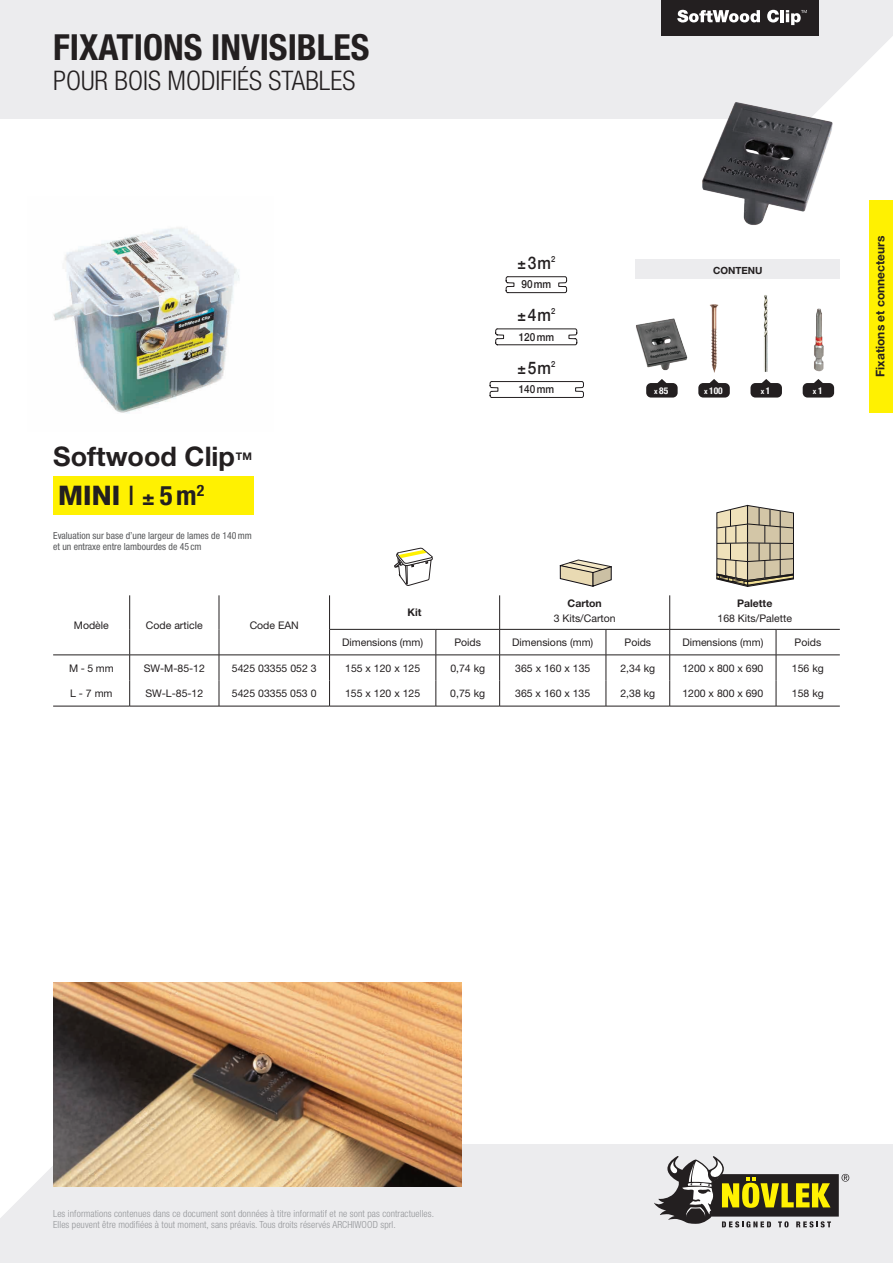
<style>
.page{position:relative;width:893px;height:1263px;background:#fff}
.page>*{position:absolute;margin:0;border:0;box-sizing:border-box;transform-origin:0 0}
.t1{font:700 condensed 36px "Helvetica Neue LT Std";color:#231f20}
.t2{font:300 condensed 27px "Helvetica Neue LT Std";color:#231f20}
.t3{font:700 27px "Helvetica Neue LT Std";color:#231f20}
.t4{font:800 27px "Helvetica Neue LT Std";color:#231f20}
.t5{font:500 17.25px "Helvetica Neue";color:#231f20;scale:.9 1}
.t6{font:700 12px "Helvetica Neue LT Std";color:#231f20}
.t7{font:500 11.1px "Helvetica Neue";color:#231f20;scale:.9 1}
.t8{font:10.5px "Helvetica Neue LT Std";color:#231f20}
.t9{font:700 10.5px "Helvetica Neue LT Std";color:#231f20}
.t10{font:700 9.9px "Helvetica Neue LT Std";color:#231f20}
.t11{font:300 condensed 9.75px/11.2px "Helvetica Neue LT Std";letter-spacing:.01em;color:#939598}
.t12{font:condensed 9.75px "Helvetica Neue LT Std";color:#57585a}
.t13{font:700 condensed 9.45px "Helvetica Neue";color:#fff}
.t14{font:700 condensed 7.65px "Helvetica Neue";color:#fff}
.s1{font-weight:400}
.s2{font-weight:700;font-stretch:condensed;font-size:21px}
.s3{font-weight:700;font-stretch:condensed}
.s4{font-size:15.9px}
.s5{font-size:7.65px}
.s6{font-size:9.45px}
</style>
<div class="page">
<div style="left:0;top:1144px;width:893px;height:119px;background:#ececee"></div>
<svg style="left:0;top:1144px;width:123px;height:74px"></svg>
<svg style="left:654px;top:1156px;width:195px;height:71px"></svg>
<div style="left:0;top:0;width:893px;height:119px;background:#ececee"></div>
<img style="left:53px;top:227px;width:187px;height:186px">
<img style="left:53px;top:982px;width:408px;height:204px">
<div style="left:53px;top:476px;width:200px;height:38px;background:#fff101"></div>
<div style="left:662px;top:0;width:157px;height:35px;background:#231f20"></div>
<svg style="left:677px;top:10px;width:83px;height:13px"></svg>
<svg style="left:767px;top:10px;width:126px;height:109px"></svg>
<img style="left:682px;top:75px;width:176px;height:176px;border-radius:88px">
<img style="left:636px;top:318px;width:52px;height:53px">
<img style="left:709px;top:304px;width:10px;height:69px">
<div style="left:636px;top:259px;width:204px;height:20px;background:#ececee"></div>
<img style="left:814px;top:308px;width:10px;height:63px">
<svg style="left:657px;top:379px;width:10px;height:4px"></svg>
<div style="left:646px;top:383px;width:32px;height:14px;background:#231f20;border-radius:5px"></div>
<svg style="left:709px;top:379px;width:10px;height:4px"></svg>
<div style="left:698px;top:383px;width:32px;height:14px;background:#231f20;border-radius:5px"></div>
<svg style="left:762px;top:381px;width:9px;height:2px"></svg>
<div style="left:750px;top:383px;width:32px;height:14px;background:#231f20;border-radius:5px"></div>
<svg style="left:814px;top:379px;width:9px;height:4px"></svg>
<div style="left:803px;top:383px;width:31px;height:14px;background:#231f20;border-radius:5px"></div>
<img style="left:763px;top:295px;width:6px;height:86px">
<svg style="left:395px;top:548px;width:38px;height:38px"></svg>
<svg style="left:560px;top:560px;width:52px;height:26px"></svg>
<svg style="left:717px;top:505px;width:77px;height:82px;background:#bfb59b"></svg>
<svg style="left:490px;top:381px;width:94px;height:17px"></svg>
<svg style="left:495px;top:328px;width:82px;height:17px"></svg>
<svg style="left:506px;top:276px;width:61px;height:17px"></svg>
<div style="left:870px;top:200px;width:23px;height:212px;background:#fff101"></div>
<hr style="left:130px;top:706px;width:89px;height:1px;background:#231f20">
<hr style="left:219px;top:706px;width:111px;height:1px;background:#231f20">
<hr style="left:329px;top:629px;width:107px;height:1px;background:#231f20">
<hr style="left:436px;top:629px;width:64px;height:1px;background:#231f20">
<hr style="left:500px;top:629px;width:106px;height:1px;background:#231f20">
<hr style="left:606px;top:629px;width:64px;height:1px;background:#231f20">
<hr style="left:670px;top:629px;width:106px;height:1px;background:#231f20">
<hr style="left:776px;top:629px;width:64px;height:1px;background:#231f20">
<hr style="left:330px;top:655px;width:106px;height:1px;background:#231f20">
<hr style="left:436px;top:655px;width:64px;height:1px;background:#231f20">
<hr style="left:500px;top:655px;width:106px;height:1px;background:#231f20">
<hr style="left:606px;top:655px;width:64px;height:1px;background:#231f20">
<hr style="left:670px;top:655px;width:106px;height:1px;background:#231f20">
<hr style="left:776px;top:655px;width:64px;height:1px;background:#231f20">
<hr style="left:129px;top:595px;width:1px;height:34px;background:#231f20">
<hr style="left:219px;top:595px;width:1px;height:34px;background:#231f20">
<hr style="left:329px;top:595px;width:1px;height:34px;background:#231f20">
<svg style="left:129px;top:629px;width:1px;height:77px"></svg>
<svg style="left:219px;top:629px;width:1px;height:77px"></svg>
<hr style="left:499px;top:595px;width:1px;height:34px;background:#231f20">
<svg style="left:329px;top:629px;width:1px;height:77px"></svg>
<svg style="left:436px;top:629px;width:1px;height:77px"></svg>
<svg style="left:499px;top:629px;width:1px;height:77px"></svg>
<hr style="left:53px;top:655px;width:77px;height:1px;background:#231f20">
<hr style="left:130px;top:655px;width:89px;height:1px;background:#231f20">
<hr style="left:219px;top:655px;width:111px;height:1px;background:#231f20">
<hr style="left:53px;top:706px;width:77px;height:1px;background:#231f20">
<svg style="left:606px;top:629px;width:1px;height:77px"></svg>
<svg style="left:669px;top:629px;width:1px;height:77px"></svg>
<svg style="left:776px;top:629px;width:1px;height:77px"></svg>
<hr style="left:669px;top:595px;width:1px;height:34px;background:#231f20">
<hr style="left:330px;top:706px;width:106px;height:1px;background:#231f20">
<hr style="left:436px;top:706px;width:64px;height:1px;background:#231f20">
<hr style="left:500px;top:706px;width:106px;height:1px;background:#231f20">
<hr style="left:606px;top:706px;width:64px;height:1px;background:#231f20">
<hr style="left:670px;top:706px;width:106px;height:1px;background:#231f20">
<hr style="left:776px;top:706px;width:64px;height:1px;background:#231f20">
<p class="t1" style="left:53px;top:25px;width:318px">FIXATIONS INVISIBLES</p>
<p class="t2" style="left:53px;top:65px;width:304px">POUR BOIS MODIFIÉS STABLES</p>
<p class="t3" style="left:53px;top:439px;width:183px">Softwood Clip</p>
<p class="t9" style="left:236px;top:450px;width:18px">TM</p>
<p class="t4" style="left:58px;top:479px;width:148px">MINI <span class="s1">I</span> <span class="s2">±</span> <span class="s3">5m</span><sup>2</sup></p>
<p class="t12" style="left:53px;top:529px;width:200px">Evaluation sur base d’une largeur de lames de 140mm</p>
<p class="t12" style="left:53px;top:541px;width:150px">et un entraxe entre lambourdes de 45 cm</p>
<p class="t8" style="left:74px;top:619px;width:37px">Modèle</p>
<p class="t8" style="left:146px;top:619px;width:58px">Code article</p>
<p class="t8" style="left:250px;top:619px;width:51px">Code EAN</p>
<p class="t9" style="left:408px;top:606px;width:15px">Kit</p>
<p class="t5" style="left:517px;top:249px;width:44px"><span class="s4">±</span>3m<sup>2</sup></p>
<p class="t7" style="left:521px;top:275px;width:35px">90mm</p>
<p class="t5" style="left:517px;top:301px;width:44px"><span class="s4">±</span>4m<sup>2</sup></p>
<p class="t7" style="left:519px;top:328px;width:41px">120mm</p>
<p class="t5" style="left:517px;top:354px;width:44px"><span class="s4">±</span>5m<sup>2</sup></p>
<p class="t7" style="left:519px;top:380px;width:41px">140mm</p>
<p class="t10" style="left:713px;top:264px;width:51px">CONTENU</p>
<p class="t13" style="left:654px;top:382px;width:16px"><span class="s5">x</span>85</p>
<p class="t13" style="left:704px;top:382px;width:20px"><span class="s5">x</span> 100</p>
<p class="t14" style="left:761px;top:384px;width:11px">x<span class="s6">1</span></p>
<p class="t14" style="left:813px;top:384px;width:11px">x<span class="s6">1</span></p>
<p class="t9" style="left:568px;top:596px;width:36px">Carton</p>
<p class="t8" style="left:554px;top:612px;width:64px">3 Kits/Carton</p>
<p class="t9" style="left:737px;top:596px;width:37px">Palette</p>
<p class="t8" style="left:717px;top:612px;width:76px">168 Kits/Palette</p>
<p class="t8" style="left:342px;top:636px;width:83px">Dimensions (mm)</p>
<p class="t8" style="left:454px;top:636px;width:28px">Poids</p>
<p class="t8" style="left:512px;top:636px;width:83px">Dimensions (mm)</p>
<p class="t8" style="left:624px;top:636px;width:28px">Poids</p>
<p class="t8" style="left:682px;top:636px;width:83px">Dimensions (mm)</p>
<p class="t8" style="left:795px;top:636px;width:28px">Poids</p>
<p class="t8" style="left:69px;top:662px;width:46px">M - 5 mm</p>
<p class="t8" style="left:144px;top:662px;width:63px">SW-M-85-12</p>
<p class="t8" style="left:232px;top:662px;width:86px">5425 03355 052 3</p>
<p class="t8" style="left:345px;top:662px;width:77px">155 x 120 x 125</p>
<p class="t8" style="left:450px;top:662px;width:36px">0,74 kg</p>
<p class="t8" style="left:515px;top:662px;width:77px">365 x 160 x 135</p>
<p class="t8" style="left:620px;top:662px;width:36px">2,34 kg</p>
<p class="t8" style="left:682px;top:662px;width:82px">1200 x 800 x 690</p>
<p class="t8" style="left:792px;top:662px;width:33px">156 kg</p>
<p class="t8" style="left:70px;top:687px;width:44px">L - 7 mm</p>
<p class="t8" style="left:145px;top:687px;width:59px">SW-L-85-12</p>
<p class="t8" style="left:232px;top:687px;width:86px">5425 03355 053 0</p>
<p class="t8" style="left:345px;top:687px;width:77px">155 x 120 x 125</p>
<p class="t8" style="left:450px;top:687px;width:36px">0,75 kg</p>
<p class="t8" style="left:515px;top:687px;width:77px">365 x 160 x 135</p>
<p class="t8" style="left:620px;top:687px;width:36px">2,38 kg</p>
<p class="t8" style="left:682px;top:687px;width:82px">1200 x 800 x 690</p>
<p class="t8" style="left:792px;top:687px;width:33px">158 kg</p>
<p class="t6" style="left:873px;top:377px;width:143px;rotate:-90deg">Fixations et connecteurs</p>
<p class="t11" style="left:53px;top:1208px;width:382px">Les informations contenues dans ce document sont données à titre informatif et ne sont pas contractuelles.<br>Elles peuvent être modifiées à tout moment, sans préavis. Tous droits réservés ARCHIWOOD sprl.</p>
</div>
